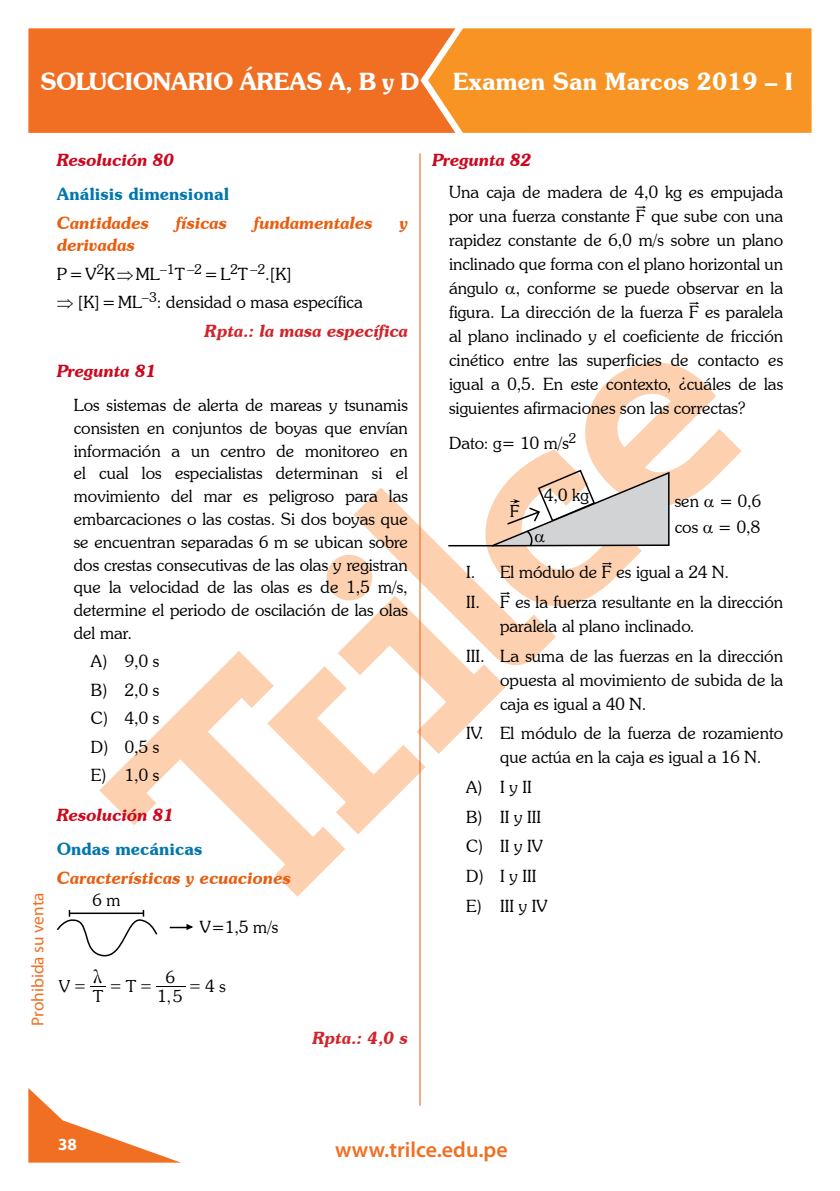
<style>
.page{position:relative;width:840px;height:1191px;background:#fff}
.page>*{position:absolute;margin:0;border:0;box-sizing:border-box;transform-origin:0 0}
.t1{font:600 24px "Souvenir IT Cby BT";letter-spacing:-.015em;color:#fff}
.t2{font:600 22px "Myriad Pro";color:#f06f22}
.t3{font:18px "Souvenir Itc TEE Ligh";color:#000}
.t4{font:18px "M Ma Greek";color:#000}
.t5{font:17.2px "Myriad Pro";color:#f06f22}
.t6{font:300 17px/24px "Souvenir IT Cby BT";color:#000}
.t7{font:italic 600 17px "Souvenir IT Cby BT";color:#e95d0f}
.t8{font:italic 600 17px "Souvenir IT Cby BT";color:#cd071e}
.t9{font:600 17px "Souvenir IT Cby BT";color:#0077ad}
.t10{font:italic 600 17px "Souvenir IT Cby BT";color:#d2232a}
.t11{font:700 17px "Myriad Pro";color:#fff}
</style>
<div class="page">
<svg style="left:99px;top:651px;width:246px;height:245px"></svg>
<div style="left:28px;top:28px;width:400px;height:105px;background:#f06f22"></div>
<div style="left:428px;top:28px;width:383px;height:105px;background:#f79423"></div>
<hr style="left:419px;top:154px;width:1px;height:951px;background:#e95d0f">
<svg style="left:28px;top:1088px;width:151px;height:74px"></svg>
<svg style="left:56px;top:910px;width:102px;height:47px"></svg>
<svg style="left:170px;top:924px;width:23px;height:7px"></svg>
<svg style="left:636px;top:206px;width:9px;height:3px"></svg>
<svg style="left:689px;top:302px;width:9px;height:3px"></svg>
<svg style="left:90px;top:986px;width:16px;height:1px"></svg>
<svg style="left:156px;top:986px;width:30px;height:1px"></svg>
<svg style="left:267px;top:346px;width:474px;height:488px"></svg>
<h1 class="t1" style="left:40px;top:66px;width:380px">SOLUCIONARIO ÁREAS A, B y D</h1>
<h1 class="t1" style="left:452px;top:66px;width:342px">Examen San Marcos 2019 – I</h1>
<p class="t5" style="left:27px;top:1025px;width:135px;rotate:-90deg">Prohibida su venta</p>
<p class="t8" style="left:57px;top:149px;width:119px">Resolución 80</p>
<p class="t9" style="left:57px;top:183px;width:174px">Análisis dimensional</p>
<p class="t7" style="left:57px;top:212px;width:94px">Cantidades</p>
<p class="t7" style="left:176px;top:212px;width:53px">físicas</p>
<p class="t7" style="left:254px;top:212px;width:120px">fundamentales</p>
<p class="t7" style="left:399px;top:212px;width:10px">y</p>
<p class="t7" style="left:57px;top:235px;width:79px">derivadas</p>
<p class="t6" style="left:57px;top:262px;width:236px">P=V<sup>2</sup>K⇒ML <sup>1</sup>T <sup>2</sup> =L<sup>2</sup>T <sup>2</sup>.[K]</p>
<p class="t6" style="left:57px;top:290px;width:307px">⇒ [K]=ML <sup>3</sup>: densidad o masa específica</p>
<p class="t10" style="left:204px;top:320px;width:205px">Rpta.: la masa específica</p>
<p class="t8" style="left:57px;top:360px;width:101px">Pregunta 81</p>
<p class="t6" style="left:74px;top:393px;width:335px;line-height:22.8px;text-align:justify">Los sistemas de alerta de mareas y tsunamis consisten en conjuntos de boyas que envían información a un centro de monitoreo en el cual los especialistas determinan si el movimiento del mar es peligroso para las embarcaciones o las costas. Si dos boyas que se encuentran separadas 6 m se ubican sobre dos crestas consecutivas de las olas y registran que la velocidad de las olas es de 1,5 m/s, determine el periodo de oscilación de las olas del mar.</p>
<p class="t6" style="left:91px;top:647px;width:70px;line-height:28.4px;text-align:justify">A) 9,0 s B) 2,0 s C) 4,0 s D) 0,5 s E) 1,0 s</p>
<p class="t8" style="left:57px;top:804px;width:119px">Resolución 81</p>
<p class="t9" style="left:57px;top:838px;width:147px">Ondas mecánicas</p>
<p class="t7" style="left:57px;top:867px;width:235px">Características y ecuaciones</p>
<p class="t6" style="left:200px;top:914px;width:80px">V=1,5 m/s</p>
<p class="t6" style="left:92px;top:887px;width:30px">6 m</p>
<p class="t4" style="left:93px;top:969px;width:11px">m</p>
<p class="t3" style="left:165px;top:967px;width:11px">6</p>
<p class="t3" style="left:59px;top:976px;width:13px">V</p>
<p class="t3" style="left:205px;top:976px;width:22px">4s</p>
<p class="t3" style="left:93px;top:985px;width:12px">T</p>
<p class="t3" style="left:126px;top:976px;width:12px">T</p>
<p class="t3" style="left:157px;top:985px;width:27px">1 5</p>
<p class="t3" style="left:167px;top:985px;width:6px">,</p>
<p class="t10" style="left:312px;top:1027px;width:97px">Rpta.: 4,0 s</p>
<p class="t8" style="left:432px;top:149px;width:101px">Pregunta 82</p>
<p class="t6" style="left:449px;top:180px;width:335px;text-align:justify">Una caja de madera de 4,0 kg es empujada por una fuerza constante F que sube con una rapidez constante de 6,0 m/s sobre un plano inclinado que forma con el plano horizontal un ángulo , conforme se puede observar en la figura. La dirección de la fuerza F es paralela al plano inclinado y el coeficiente de fricción cinético entre las superficies de contacto es igual a 0,5. En este contexto, ¿cuáles de las siguientes afirmaciones son las correctas?</p>
<p class="t6" style="left:449px;top:431px;width:129px">Dato: g= 10 m/s<sup>2</sup></p>
<p class="t6" style="left:544px;top:482px;width:46px">4,0 kg</p>
<p class="t6" style="left:674px;top:488px;width:88px;line-height:26px">sen = 0,6 cos = 0,8</p>
<p class="t3" style="left:509px;top:500px;width:11px">F</p>
<p class="t6" style="left:466px;top:557px;width:318px;line-height:29.6px">I. El módulo de F es igual a 24 N.<br>II. F es la fuerza resultante en la dirección</p>
<p class="t6" style="left:466px;top:611px;width:318px;line-height:29.6px;text-indent:34px">paralela al plano inclinado.<br>III. La suma de las fuerzas en la dirección</p>
<p class="t6" style="left:500px;top:667px;width:284px">opuesta al movimiento de subida de la caja es igual a 40 N.</p>
<p class="t6" style="left:500px;top:721px;width:284px;text-indent:-34px">IV. El módulo de la fuerza de rozamiento que actúa en la caja es igual a 16 N.</p>
<p class="t6" style="left:466px;top:772px;width:83px;line-height:29.6px">A) I y II<br>B) II y III<br>C) II y IV<br>D) I y III<br>E) III y IV</p>
<p class="t11" style="left:58px;top:1133px;width:20px">38</p>
<p class="t2" style="left:335px;top:1135px;width:174px">www.trilce.edu.pe</p>
</div>
